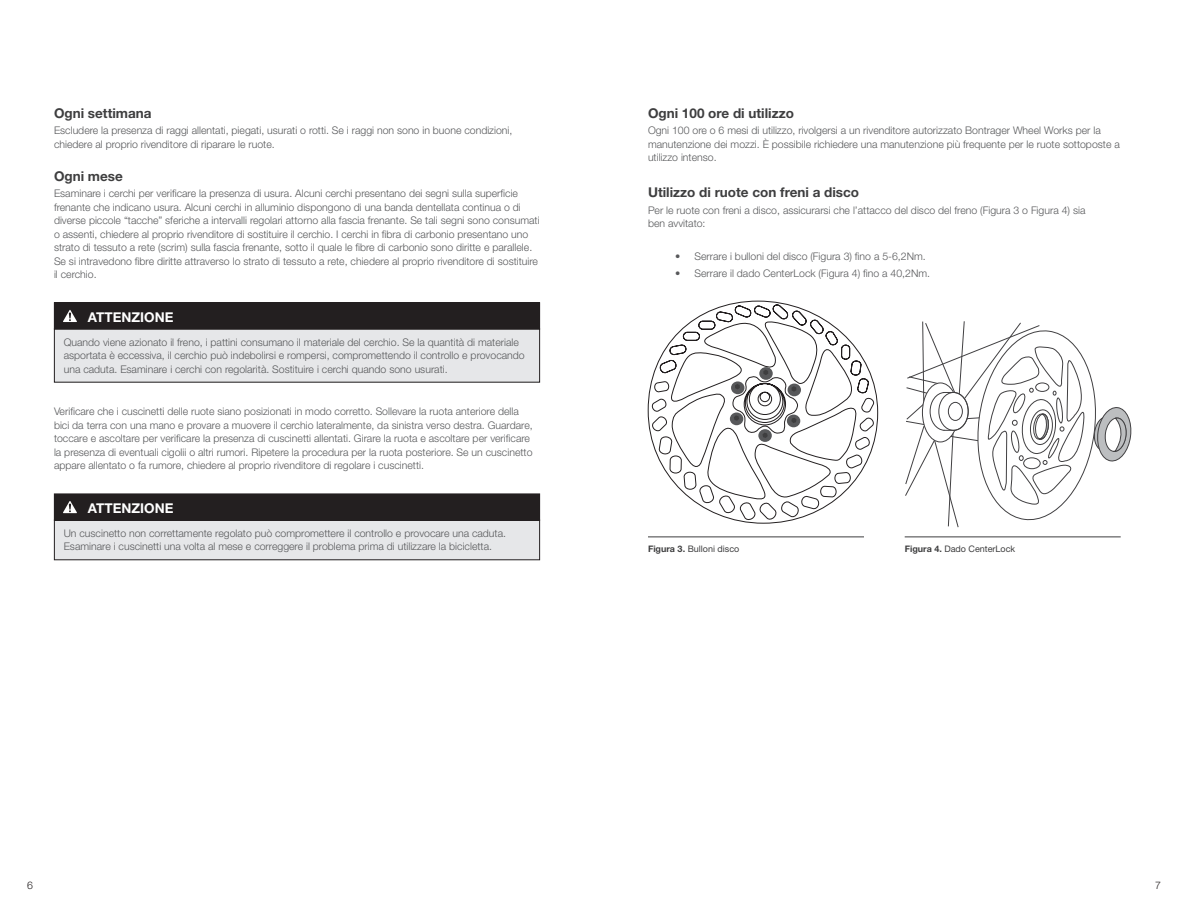
<style>
.page{position:relative;width:1188px;height:918px;background:#fff}
.page>*{position:absolute;margin:0;border:0;box-sizing:border-box;transform-origin:0 0}
.Subhead{font:700 13.5px "Helvetica Neue LT Std";color:#3e3e3f}
.Warning{font:700 13.5px "Helvetica Neue LT Std";color:#fff}
.Body{font:300 10.5px/13.5px "Helvetica Neue LT Std";color:#57585a}
.Bullet___2nd_line_in{font:300 10.5px "Helvetica Neue LT Std";color:#57585a}
.t1{font:300 10.5px "Helvetica Neue LT Std";color:#231f20}
.Figure_title{font:9px "Helvetica Neue LT Std";color:#3e3e3f}
.s1{font-weight:700}
</style>
<div class="page">
<div style="left:54px;top:329px;width:486px;height:53px;background:#e6e7e9"></div>
<div style="left:54px;top:329px;width:486px;height:54px;border:1px solid #231f20"></div>
<div style="left:54px;top:303px;width:486px;height:26px;background:#231f20"></div>
<svg style="left:63px;top:310px;width:14px;height:12px"></svg>
<div style="left:54px;top:302px;width:486px;height:27px;border:1px solid #231f20"></div>
<div style="left:54px;top:520px;width:486px;height:40px;background:#e6e7e9"></div>
<div style="left:54px;top:520px;width:486px;height:40px;border:1px solid #231f20"></div>
<div style="left:54px;top:494px;width:486px;height:26px;background:#231f20"></div>
<svg style="left:63px;top:501px;width:14px;height:12px"></svg>
<div style="left:54px;top:494px;width:486px;height:27px;border:1px solid #231f20"></div>
<svg style="left:651px;top:304px;width:223px;height:217px"></svg>
<hr style="left:648px;top:537px;width:216px;height:1px;background:#3e3e3f">
<svg style="left:905px;top:321px;width:227px;height:207px"></svg>
<hr style="left:905px;top:537px;width:216px;height:1px;background:#3e3e3f">
<p class="Subhead" style="left:54px;top:104px;width:99px">Ogni settimana</p>
<p class="Body" style="left:54px;top:123px;width:460px">Escludere la presenza di raggi allentati, piegati, usurati o rotti. Se i raggi non sono in buone condizioni, chiedere al proprio rivenditore di riparare le ruote.</p>
<p class="Subhead" style="left:54px;top:167px;width:70px">Ogni mese</p>
<p class="Body" style="left:54px;top:186px;width:487px">Esaminare i cerchi per verificare la presenza di usura. Alcuni cerchi presentano dei segni sulla superficie frenante che indicano usura. Alcuni cerchi in alluminio dispongono di una banda dentellata continua o di diverse piccole “tacche” sferiche a intervalli regolari attorno alla fascia frenante. Se tali segni sono consumati o assenti, chiedere al proprio rivenditore di sostituire il cerchio. I cerchi in fibra di carbonio presentano uno strato di tessuto a rete (scrim) sulla fascia frenante, sotto il quale le fibre di carbonio sono diritte e parallele.<br>Se si intravedono fibre diritte attraverso lo strato di tessuto a rete, chiedere al proprio rivenditore di sostituire il cerchio.</p>
<p class="Warning" style="left:88px;top:309px;width:87px">ATTENZIONE</p>
<p class="Body" style="left:64px;top:335px;width:462px">Quando viene azionato il freno, i pattini consumano il materiale del cerchio. Se la quantità di materiale asportata è eccessiva, il cerchio può indebolirsi e rompersi, compromettendo il controllo e provocando una caduta. Esaminare i cerchi con regolarità. Sostituire i cerchi quando sono usurati.</p>
<p class="Body" style="left:54px;top:405px;width:480px">Verificare che i cuscinetti delle ruote siano posizionati in modo corretto. Sollevare la ruota anteriore della bici da terra con una mano e provare a muovere il cerchio lateralmente, da sinistra verso destra. Guardare, toccare e ascoltare per verificare la presenza di cuscinetti allentati. Girare la ruota e ascoltare per verificare la presenza di eventuali cigolii o altri rumori. Ripetere la procedura per la ruota posteriore. Se un cuscinetto appare allentato o fa rumore, chiedere al proprio rivenditore di regolare i cuscinetti.</p>
<p class="Warning" style="left:88px;top:500px;width:87px">ATTENZIONE</p>
<p class="Body" style="left:64px;top:526px;width:444px">Un cuscinetto non correttamente regolato può compromettere il controllo e provocare una caduta.<br>Esaminare i cuscinetti una volta al mese e correggere il problema prima di utilizzare la bicicletta.</p>
<p class="Subhead" style="left:648px;top:104px;width:147px">Ogni 100 ore di utilizzo</p>
<p class="Body" style="left:648px;top:123px;width:473px">Ogni 100 ore o 6 mesi di utilizzo, rivolgersi a un rivenditore autorizzato Bontrager Wheel Works per la manutenzione dei mozzi. È possibile richiedere una manutenzione più frequente per le ruote sottoposte a utilizzo intenso.</p>
<p class="Subhead" style="left:648px;top:184px;width:213px">Utilizzo di ruote con freni a disco</p>
<p class="Body" style="left:648px;top:203px;width:439px">Per le ruote con freni a disco, assicurarsi che l’attacco del disco del freno (Figura 3 o Figura 4) sia ben avvitato:</p>
<p class="Bullet___2nd_line_in" style="left:675px;top:250px;width:252px">• Serrare i bulloni del disco (Figura 3) fino a 5-6,2Nm.</p>
<p class="Bullet___2nd_line_in" style="left:675px;top:266px;width:257px">• Serrare il dado CenterLock (Figura 4) fino a 40,2Nm.</p>
<p class="Figure_title" style="left:648px;top:543px;width:93px"><span class="s1">Figura 3.</span> Bulloni disco</p>
<p class="Figure_title" style="left:905px;top:543px;width:112px"><span class="s1">Figura 4.</span> Dado CenterLock</p>
<p class="t1" style="left:27px;top:879px;width:7px">6</p>
<p class="t1" style="left:1155px;top:879px;width:7px">7</p>
</div>
